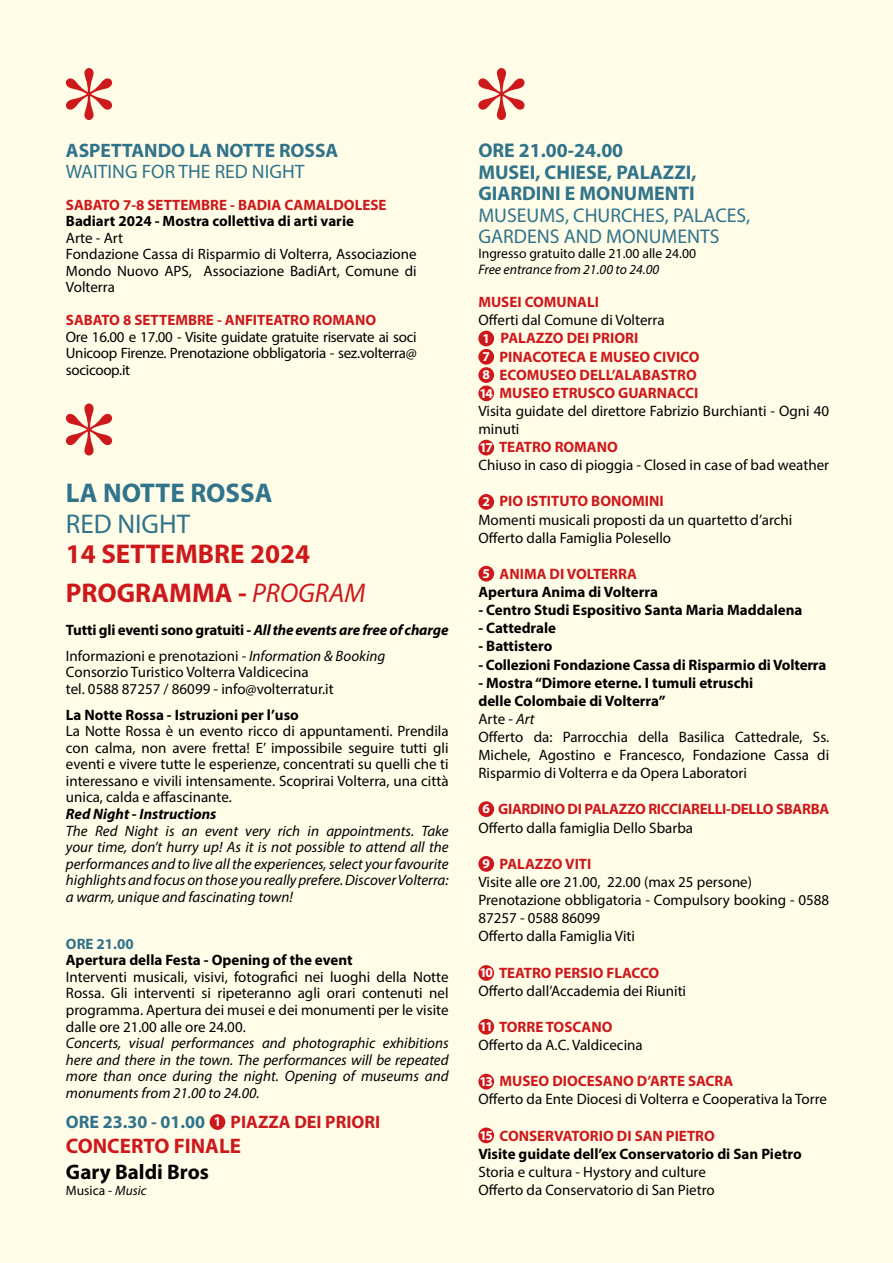
<style>
.page{position:relative;width:893px;height:1263px;background:#fffde8}
.page>*{position:absolute;margin:0;border:0;box-sizing:border-box;transform-origin:0 0}
.t1{font:700 27.15px/39.2px "Myriad Pro";color:#cd191c}
.t2{font:700 27.15px "Myriad Pro";color:#30738b}
.t3{font:27.15px "Myriad Pro";color:#30738b}
.t4{font:700 21.15px "Myriad Pro";color:#cd191c}
.t5{font:700 21.15px "Myriad Pro";color:#000}
.t6{font:700 19.95px/21.5px "Myriad Pro";color:#30738b}
.t7{font:19.95px/21.5px "Myriad Pro";color:#30738b}
.t8{font:700 19.5px "Myriad Pro";color:#30738b}
.t9{font:19.5px "Myriad Pro";color:#30738b}
.t10{font:700 18.15px "Myriad Pro";color:#cd191c}
.t11{font:700 18.15px "Myriad Pro";color:#30738b}
.t12{font:15.15px/18.1px "Myriad Pro";color:#000}
.t13{font:700 15.15px/18.1px "Myriad Pro";color:#cd191c}
.t14{font:700 15.15px "Myriad Pro";color:#000}
.t15{font:700 15.15px "Myriad Pro";letter-spacing:-.02em;color:#cd191c}
.t16{font:15px/16.6px "Myriad Pro";color:#000;text-align:justify}
.t17{font:italic 15px/16.6px "Myriad Pro";color:#000;text-align:justify}
.t18{font:700 15px/25.7px "Myriad Pro";color:#000}
.t19{font:700 15px "Myriad Pro";color:#cd191c}
.t20{font:italic 700 15px "Myriad Pro";color:#000}
.t21{font:700 15px "Myriad Pro";color:#30738b}
.t22{font:13.8px "Myriad Pro";color:#000}
.t23{font:italic 13.8px "Myriad Pro";color:#000}
.t24{font:700 13.5px/18.3px "Myriad Pro";letter-spacing:-.1em;color:#fff}
.t25{font:13.5px "Myriad Pro";color:#000}
.s1{font-weight:400;font-style:italic}
.s2{font-style:italic}
.s3{font-weight:400}
.s4{font-weight:700}
</style>
<div class="page">
<svg style="left:66px;top:68px;width:46px;height:52px"></svg>
<svg style="left:66px;top:403px;width:46px;height:52px"></svg>
<svg style="left:478px;top:68px;width:47px;height:52px"></svg>
<div style="left:210px;top:1114px;width:15px;height:16px;background:#cd191c;border-radius:50%"></div>
<div style="left:478px;top:494px;width:16px;height:16px;background:#cd191c;border-radius:50%"></div>
<div style="left:478px;top:566px;width:16px;height:15px;background:#cd191c;border-radius:50%"></div>
<div style="left:478px;top:801px;width:16px;height:16px;background:#cd191c;border-radius:50%"></div>
<div style="left:478px;top:856px;width:16px;height:16px;background:#cd191c;border-radius:50%"></div>
<div style="left:478px;top:1074px;width:16px;height:15px;background:#cd191c;border-radius:50%"></div>
<div style="left:478px;top:965px;width:16px;height:16px;background:#cd191c;border-radius:50%"></div>
<div style="left:478px;top:1127px;width:16px;height:16px;background:#cd191c;border-radius:50%"></div>
<div style="left:478px;top:331px;width:16px;height:15px;background:#cd191c;border-radius:50%"></div>
<div style="left:478px;top:1019px;width:16px;height:16px;background:#cd191c;border-radius:50%"></div>
<div style="left:478px;top:349px;width:16px;height:16px;background:#cd191c;border-radius:50%"></div>
<div style="left:478px;top:367px;width:16px;height:16px;background:#cd191c;border-radius:50%"></div>
<div style="left:478px;top:385px;width:16px;height:16px;background:#cd191c;border-radius:50%"></div>
<div style="left:478px;top:440px;width:16px;height:15px;background:#cd191c;border-radius:50%"></div>
<h3 class="t8" style="left:66px;top:138px;width:274px">ASPETTANDO LA NOTTE ROSSA</h3>
<h3 class="t9" style="left:66px;top:160px;width:240px">WAITING FOR THE RED NIGHT</h3>
<p class="t19" style="left:66px;top:195px;width:322px">SABATO 7-8 SETTEMBRE - BADIA CAMALDOLESE</p>
<p class="t18" style="left:66px;top:208px;width:290px">Badiart 2024 - Mostra collettiva di arti varie</p>
<p class="t16" style="left:66px;top:229px;width:352px;text-align:left">Arte - Art<br>Fondazione Cassa di Risparmio di Volterra, Associazione<br>Mondo Nuovo APS, Associazione BadiArt, Comune di<br>Volterra</p>
<p class="t19" style="left:66px;top:310px;width:312px">SABATO 8 SETTEMBRE - ANFITEATRO ROMANO</p>
<p class="t16" style="left:66px;top:328px;width:352px">Ore 16.00 e 17.00 - Visite guidate gratuite riservate ai soci Unicoop Firenze. Prenotazione obbligatoria - sez.volterra@ socicoop.it</p>
<h1 class="t2" style="left:66px;top:476px;width:208px">LA NOTTE ROSSA</h1>
<h1 class="t3" style="left:66px;top:507px;width:126px">RED NIGHT</h1>
<h1 class="t1" style="left:66px;top:533px;width:301px">14 SETTEMBRE 2024<br>PROGRAMMA - <span class="s1">PROGRAM</span></h1>
<p class="t18" style="left:66px;top:617px;width:384px">Tutti gli eventi sono gratuiti - <span class="s2">All the events are free of charge<br></span><span class="s3">Informazioni e prenotazioni</span> <span class="s1">- Information &amp; Booking</span></p>
<p class="t16" style="left:66px;top:664px;width:269px">Consorzio Turistico Volterra Valdicecina<br>tel. 0588 87257 / 86099 - info@volterratur.it</p>
<p class="t18" style="left:66px;top:701px;width:234px">La Notte Rossa - Istruzioni per l’uso</p>
<p class="t16" style="left:66px;top:722px;width:384px">La Notte Rossa è un evento ricco di appuntamenti. Prendila con calma, non avere fretta! E’ impossibile seguire tutti gli eventi e vivere tutte le esperienze, concentrati su quelli che ti interessano e vivili intensamente. Scoprirai Volterra, una città unica, calda e affascinante.</p>
<p class="t20" style="left:66px;top:804px;width:152px">Red Night - Instructions</p>
<p class="t17" style="left:66px;top:822px;width:384px">The Red Night is an event very rich in appointments. Take your time, don’t hurry up! As it is not possible to attend all the performances and to live all the experiences, select your favourite highlights and focus on those you really prefere. Discover Volterra: a warm, unique and fascinating town!</p>
<p class="t21" style="left:66px;top:934px;width:69px">ORE 21.00</p>
<p class="t18" style="left:66px;top:947px;width:288px">Apertura della Festa - Opening of the event</p>
<p class="t16" style="left:66px;top:968px;width:384px">Interventi musicali, visivi, fotografici nei luoghi della Notte Rossa. Gli interventi si ripeteranno agli orari contenuti nel programma. Apertura dei musei e dei monumenti per le visite dalle ore 21.00 alle ore 24.00.</p>
<p class="t17" style="left:66px;top:1034px;width:384px">Concerts, visual performances and photographic exhibitions here and there in the town. The performances will be repeated more than once during the night. Opening of museums and monuments from 21.00 to 24.00.</p>
<p class="t11" style="left:66px;top:1110px;width:141px">ORE 23.30 - 01.00</p>
<p class="t10" style="left:231px;top:1110px;width:151px">PIAZZA DEI PRIORI</p>
<h2 class="t4" style="left:66px;top:1132px;width:177px">CONCERTO FINALE</h2>
<h2 class="t5" style="left:66px;top:1158px;width:145px">Gary Baldi Bros</h2>
<p class="t25" style="left:66px;top:1182px;width:82px">Musica - <span class="s2">Music</span></p>
<p class="t24" style="left:214px;top:1112px;width:9px">1</p>
<h3 class="t6" style="left:478px;top:139px;width:220px">ORE 21.00-24.00<br>MUSEI, CHIESE, PALAZZI,<br>GIARDINI E MONUMENTI</h3>
<h3 class="t7" style="left:478px;top:204px;width:273px">MUSEUMS, CHURCHES, PALACES,<br>GARDENS AND MONUMENTS</h3>
<p class="t22" style="left:478px;top:245px;width:219px">Ingresso gratuito dalle 21.00 alle 24.00</p>
<p class="t23" style="left:478px;top:261px;width:182px">Free entrance from 21.00 to 24.00</p>
<p class="t13" style="left:478px;top:292px;width:122px">MUSEI COMUNALI</p>
<p class="t12" style="left:478px;top:311px;width:188px">Offerti dal Comune di Volterra</p>
<p class="t13" style="left:500px;top:329px;width:201px">PALAZZO DEI PRIORI<br>PINACOTECA E MUSEO CIVICO<br>ECOMUSEO DELL’ALABASTRO<br>MUSEO ETRUSCO GUARNACCI</p>
<p class="t12" style="left:478px;top:401px;width:352px">Visita guidate del direttore Fabrizio Burchianti - Ogni 40 minuti</p>
<p class="t13" style="left:499px;top:437px;width:120px">TEATRO ROMANO</p>
<p class="t12" style="left:478px;top:456px;width:352px">Chiuso in caso di pioggia - Closed in case of bad weather</p>
<p class="t13" style="left:500px;top:492px;width:166px">PIO ISTITUTO BONOMINI</p>
<p class="t12" style="left:478px;top:510px;width:316px">Momenti musicali proposti da un quartetto d’archi<br>Offerto dalla Famiglia Polesello</p>
<p class="t13" style="left:500px;top:564px;width:139px">ANIMA DI VOLTERRA</p>
<p class="t14" style="left:478px;top:582px;width:181px">Apertura Anima di Volterra</p>
<p class="t14" style="left:478px;top:600px;width:326px">- Centro Studi Espositivo Santa Maria Maddalena</p>
<p class="t14" style="left:478px;top:618px;width:79px">- Cattedrale</p>
<p class="t14" style="left:478px;top:636px;width:75px">- Battistero</p>
<p class="t14" style="left:478px;top:654px;width:349px">- Collezioni Fondazione Cassa di Risparmio di Volterra</p>
<p class="t12" style="left:478px;top:673px;width:352px"><span class="s4">- Mostra “Dimore eterne. I tumuli etruschi<br>delle Colombaie di Volterra”<br></span>Arte - <span class="s2">Art<br></span>Offerto da: Parrocchia della Basilica Cattedrale, Ss.<br>Michele, Agostino e Francesco, Fondazione Cassa di Risparmio di Volterra e da Opera Laboratori</p>
<p class="t15" style="left:498px;top:799px;width:333px">GIARDINO DI PALAZZO RICCIARELLI-DELLO SBARBA</p>
<p class="t12" style="left:478px;top:818px;width:216px">Offerto dalla famiglia Dello Sbarba</p>
<p class="t13" style="left:500px;top:854px;width:93px">PALAZZO VITI</p>
<p class="t12" style="left:478px;top:872px;width:352px">Visite alle ore 21.00, 22.00 (max 25 persone)<br>Prenotazione obbligatoria - Compulsory booking - 0588<br>87257 - 0588 86099<br>Offerto dalla Famiglia Viti</p>
<p class="t13" style="left:499px;top:963px;width:162px">TEATRO PERSIO FLACCO</p>
<p class="t12" style="left:478px;top:981px;width:209px">Offerto dall’Accademia dei Riuniti</p>
<p class="t13" style="left:499px;top:1017px;width:115px">TORRE TOSCANO</p>
<p class="t12" style="left:478px;top:1035px;width:166px">Offerto da A.C. Valdicecina</p>
<p class="t13" style="left:500px;top:1071px;width:235px">MUSEO DIOCESANO D’ARTE SACRA</p>
<p class="t12" style="left:478px;top:1090px;width:350px">Offerto da Ente Diocesi di Volterra e Cooperativa la Torre</p>
<p class="t13" style="left:500px;top:1126px;width:217px">CONSERVATORIO DI SAN PIETRO</p>
<p class="t14" style="left:478px;top:1144px;width:325px">Visite guidate dell’ex Conservatorio di San Pietro</p>
<p class="t12" style="left:478px;top:1162px;width:238px">Storia e cultura - Hystory and culture<br>Offerto da Conservatorio di San Pietro</p>
<p class="t24" style="left:482px;top:329px;width:9px">1</p>
<p class="t24" style="left:479px;top:347px;width:15px">7<br>8<br>14</p>
<p class="t24" style="left:479px;top:438px;width:15px">17</p>
<p class="t24" style="left:482px;top:492px;width:9px">2</p>
<p class="t24" style="left:482px;top:564px;width:9px">5</p>
<p class="t24" style="left:482px;top:799px;width:9px">6</p>
<p class="t24" style="left:482px;top:854px;width:9px">9</p>
<p class="t24" style="left:479px;top:963px;width:15px">10</p>
<p class="t24" style="left:479px;top:1017px;width:15px">11</p>
<p class="t24" style="left:479px;top:1072px;width:15px">13</p>
<p class="t24" style="left:479px;top:1125px;width:15px">15</p>
</div>
